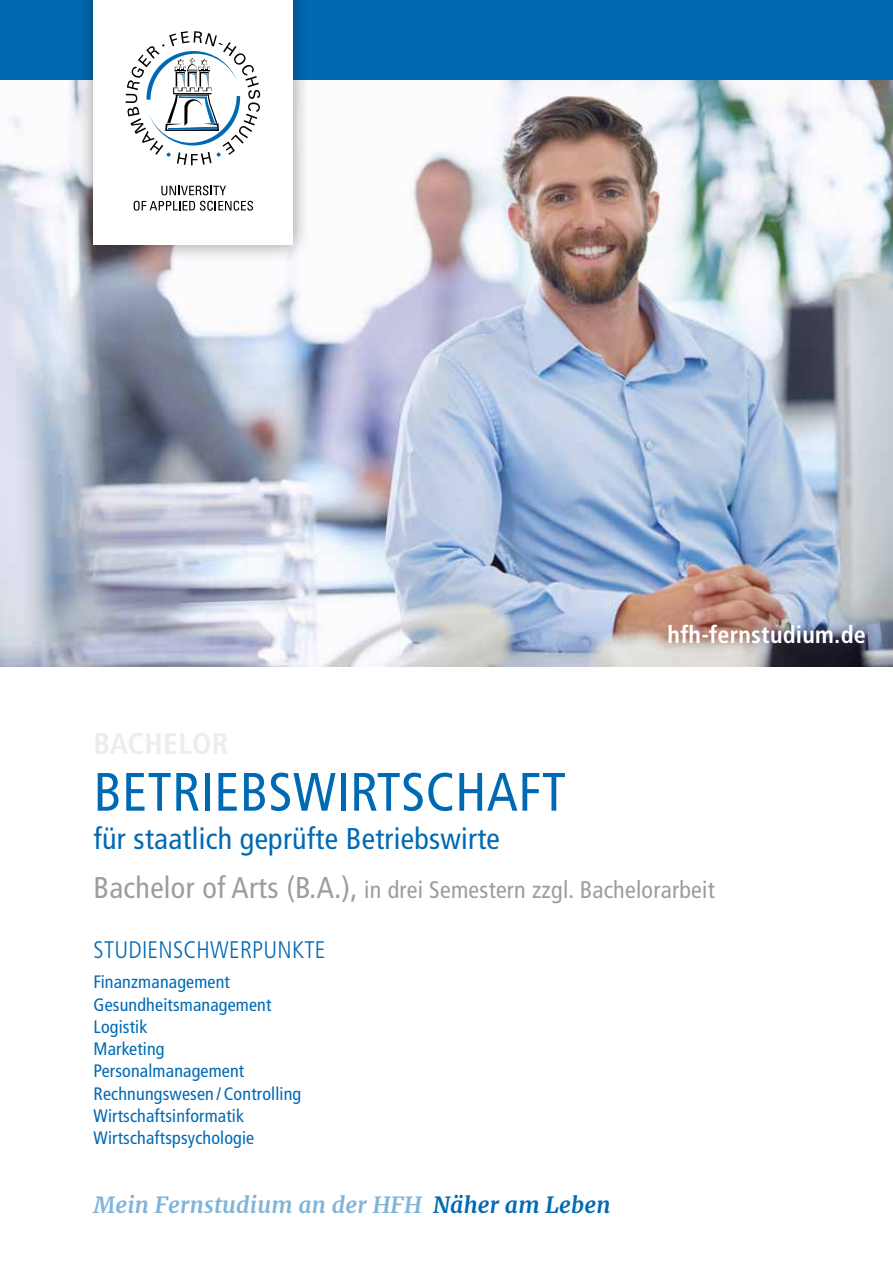
<style>
.page{position:relative;width:893px;height:1263px;background:#fff}
.page>*{position:absolute;margin:0;border:0;box-sizing:border-box;transform-origin:0 0}
.t1{font:condensed 54px "Frutiger LT Std";letter-spacing:.01em;color:#0069b4}
.t2{font:condensed 30px "Frutiger LT Std";letter-spacing:.01em;color:#0069b4}
.t3{font:700 condensed 24.15px "Frutiger LT Std";letter-spacing:.01em;color:#fff}
.t4{font:condensed 24px "Frutiger LT Std";letter-spacing:.01em;color:#9d9d9c}
.t5{font:300 condensed 24px "Frutiger LT Std";letter-spacing:.01em;color:#0069b4}
.t6{font:italic 700 22.5px "Merriweather";letter-spacing:.01em;color:#80b4da}
.t7{font:condensed 18px/22.2px "Frutiger LT Std";letter-spacing:.01em;color:#0069b4}
.s1{font-size:30px}
.s2{color:#0069b4}
</style>
<div class="page">
<div style="left:0;top:0;width:893px;height:81px;background:#0069b4"></div>
<img style="left:0;top:81px;width:893px;height:586px">
<div style="left:75px;top:0;width:237px;height:263px;background:#000;opacity:.4"></div>
<div style="left:94px;top:0;width:199px;height:244px;background:#fff"></div>
<svg style="left:134px;top:201px;width:119px;height:10px"></svg>
<svg style="left:161px;top:186px;width:65px;height:9px"></svg>
<svg style="left:125px;top:31px;width:136px;height:135px"></svg>
<h3 class="t3" style="left:668px;top:620px;width:200px">hfh-fernstudium.de</h3>
<h1 class="t1" style="left:94px;top:760px;width:474px">BETRIEBSWIRTSCHAFT</h1>
<h2 class="t2" style="left:94px;top:821px;width:408px">für staatlich geprüfte Betriebswirte</h2>
<h3 class="t4" style="left:94px;top:876px;width:623px"><span class="s1">Bachelor of Arts (B.A.),</span> in drei Semestern zzgl. Bachelorarbeit</h3>
<h3 class="t5" style="left:94px;top:936px;width:233px">STUDIENSCHWERPUNKTE</h3>
<p class="t7" style="left:94px;top:971px;width:209px">Finanzmanagement<br>Gesundheitsmanagement<br>Logistik<br>Marketing<br>Personalmanagement<br>Rechnungswesen / Controlling<br>Wirtschaftsinformatik<br>Wirtschaftspsychologie</p>
<p class="t6" style="left:94px;top:1189px;width:519px">Mein Fernstudium an der HFH <span class="s2">Näher am Leben</span></p>
</div>
